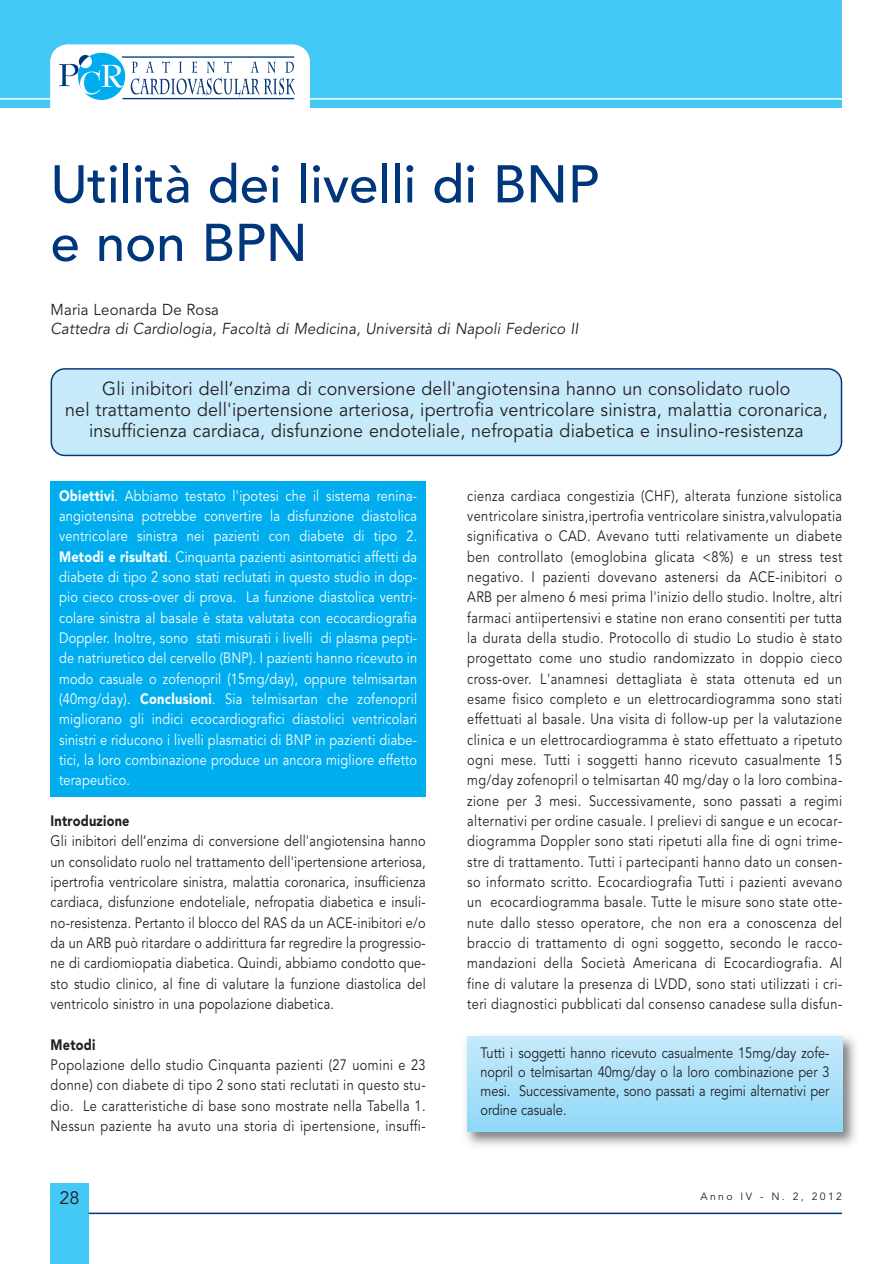
<style>
.page{position:relative;width:894px;height:1264px;background:#fff}
.page>*{position:absolute;margin:0;border:0;box-sizing:border-box;transform-origin:0 0}
.t1{font:500 52.5px/58.5px "Avenir LT Std";color:#00367b}
.t2{font:18.75px/21px "Avenir LT Std";letter-spacing:.01em;color:#231f20;text-align:center;scale:.95 1}
.t3{font:18px "Avenir LT Std";color:#231f20}
.t4{font:italic 15.75px "Avenir LT Std";letter-spacing:.01em;color:#231f20;scale:.95 1}
.t5{font:15.75px "Avenir LT Std";letter-spacing:.01em;color:#231f20;scale:.95 1}
.t6{font:15px/20.2px "Avenir LT Std";letter-spacing:.015em;color:#231f20;text-align:justify;scale:.85 1}
.t7{font:15px/20.2px "Avenir LT Std";letter-spacing:.015em;color:#fff;text-align:justify;scale:.85 1}
.t8{font:900 15px "Avenir LT Std";letter-spacing:.02em;color:#231f20;scale:.85 1}
.t9{font:10.5px "Avenir LT Std";letter-spacing:.22em;color:#231f20}
.s1{font-weight:900}
</style>
<div class="page">
<div style="left:50px;top:1183px;width:39px;height:81px;background:#44c8f5"></div>
<div style="left:0;top:0;width:841px;height:107px;background:#44c8f5"></div>
<hr style="left:0;top:98px;width:841px;height:2px;background:#fff">
<hr style="left:89px;top:1212px;width:752px;height:2px;background:#00367b">
<div style="left:50px;top:45px;width:259px;height:82px;background:#fff;border-radius:17px"></div>
<svg style="left:59px;top:52px;width:236px;height:48px"></svg>
<hr style="left:122px;top:98px;width:172px;height:1px;background:#023e88">
<hr style="left:122px;top:56px;width:172px;height:2px;background:#023e88">
<div style="left:51px;top:481px;width:374px;height:315px;background:#00aeef"></div>
<div style="left:51px;top:368px;width:790px;height:88px;background:#c7eafb"></div>
<img style="left:465px;top:1036px;width:391px;height:110px">
<div style="left:467px;top:1036px;width:374px;height:95px;background:linear-gradient(to bottom,#c6eafb,#90d8f8)"></div>
<h1 class="t1" style="left:51px;top:160px;width:549px">Utilità dei livelli di BNP e non BPN</h1>
<p class="t5" style="left:51px;top:303px;width:179px">Maria Leonarda De Rosa</p>
<p class="t4" style="left:51px;top:322px;width:557px">Cattedra di Cardiologia, Facoltà di Medicina, Università di Napoli Federico II</p>
<p class="t2" style="left:65px;top:379px;width:803px">Gli inibitori dell’enzima di conversione dell'angiotensina hanno un consolidato ruolo<br>nel trattamento dell'ipertensione arteriosa, ipertrofia ventricolare sinistra, malattia coronarica, insufficienza cardiaca, disfunzione endoteliale, nefropatia diabetica e insulino-resistenza</p>
<p class="t7" style="left:59px;top:486px;width:422px"><span class="s1">Obiettivi</span>. Abbiamo testato l'ipotesi che il sistema renina&shy;angiotensina potrebbe convertire la disfunzione diastolica ventricolare sinistra nei pazienti con diabete di tipo 2.<br><span class="s1">Metodi e risultati</span>. Cinquanta pazienti asintomatici affetti da diabete di tipo 2 sono stati reclutati in questo studio in dop&shy;pio cieco cross-over di prova. La funzione diastolica ventri&shy;colare sinistra al basale è stata valutata con ecocardiografia Doppler. Inoltre, sono stati misurati i livelli di plasma pepti&shy;de natriuretico del cervello (BNP). I pazienti hanno ricevuto in modo casuale o zofenopril (15mg/day), oppure telmisartan (40mg/day). <span class="s1">Conclusioni</span>. Sia telmisartan che zofenopril migliorano gli indici ecocardiografici diastolici ventricolari sinistri e riducono i livelli plasmatici di BNP in pazienti diabe&shy;tici, la loro combinazione produce un ancora migliore effetto terapeutico.</p>
<p class="t8" style="left:51px;top:814px;width:94px">Introduzione</p>
<p class="t6" style="left:51px;top:832px;width:443px">Gli inibitori dell’enzima di conversione dell'angiotensina hanno un consolidato ruolo nel trattamento dell'ipertensione arteriosa, ipertrofia ventricolare sinistra, malattia coronarica, insufficienza cardiaca, disfunzione endoteliale, nefropatia diabetica e insuli&shy;no-resistenza. Pertanto il blocco del RAS da un ACE-inibitori e/o da un ARB può ritardare o addirittura far regredire la progressio&shy;ne di cardiomiopatia diabetica. Quindi, abbiamo condotto que&shy;sto studio clinico, al fine di valutare la funzione diastolica del ventricolo sinistro in una popolazione diabetica.</p>
<p class="t8" style="left:51px;top:1038px;width:54px">Metodi</p>
<p class="t6" style="left:51px;top:1056px;width:442px">Popolazione dello studio Cinquanta pazienti (27 uomini e 23 donne) con diabete di tipo 2 sono stati reclutati in questo stu&shy;dio. Le caratteristiche di base sono mostrate nella Tabella 1.<br>Nessun paziente ha avuto una storia di ipertensione, insuffi-</p>
<p class="t6" style="left:467px;top:486px;width:442px">cienza cardiaca congestizia (CHF), alterata funzione sistolica ventricolare sinistra,ipertrofia ventricolare sinistra,valvulopatia significativa o CAD. Avevano tutti relativamente un diabete ben controllato (emoglobina glicata &lt;8%) e un stress test negativo. I pazienti dovevano astenersi da ACE-inibitori o ARB per almeno 6 mesi prima l'inizio dello studio. Inoltre, altri farmaci antiipertensivi e statine non erano consentiti per tutta la durata della studio. Protocollo di studio Lo studio è stato progettato come uno studio randomizzato in doppio cieco cross-over. L'anamnesi dettagliata è stata ottenuta ed un esame fisico completo e un elettrocardiogramma sono stati effettuati al basale. Una visita di follow-up per la valutazione clinica e un elettrocardiogramma è stato effettuato a ripetuto ogni mese. Tutti i soggetti hanno ricevuto casualmente 15 mg/day zofenopril o telmisartan 40 mg/day o la loro combina&shy;zione per 3 mesi. Successivamente, sono passati a regimi alternativi per ordine casuale. I prelievi di sangue e un ecocar&shy;diogramma Doppler sono stati ripetuti alla fine di ogni trime&shy;stre di trattamento. Tutti i partecipanti hanno dato un consen&shy;so informato scritto. Ecocardiografia Tutti i pazienti avevano un ecocardiogramma basale. Tutte le misure sono state otte&shy;nute dallo stesso operatore, che non era a conoscenza del braccio di trattamento di ogni soggetto, secondo le racco&shy;mandazioni della Società Americana di Ecocardiografia. Al fine di valutare la presenza di LVDD, sono stati utilizzati i cri&shy;teri diagnostici pubblicati dal consenso canadese sulla disfun-</p>
<p class="t6" style="left:480px;top:1044px;width:412px;line-height:19.2px">Tutti i soggetti hanno ricevuto casualmente 15mg/day zofe&shy;nopril o telmisartan 40mg/day o la loro combinazione per 3 mesi. Successivamente, sono passati a regimi alternativi per ordine casuale.</p>
<p class="t3" style="left:59px;top:1190px;width:22px">28</p>
<p class="t9" style="left:700px;top:1192px;width:143px">Anno IV - N. 2, 2012</p>
</div>
